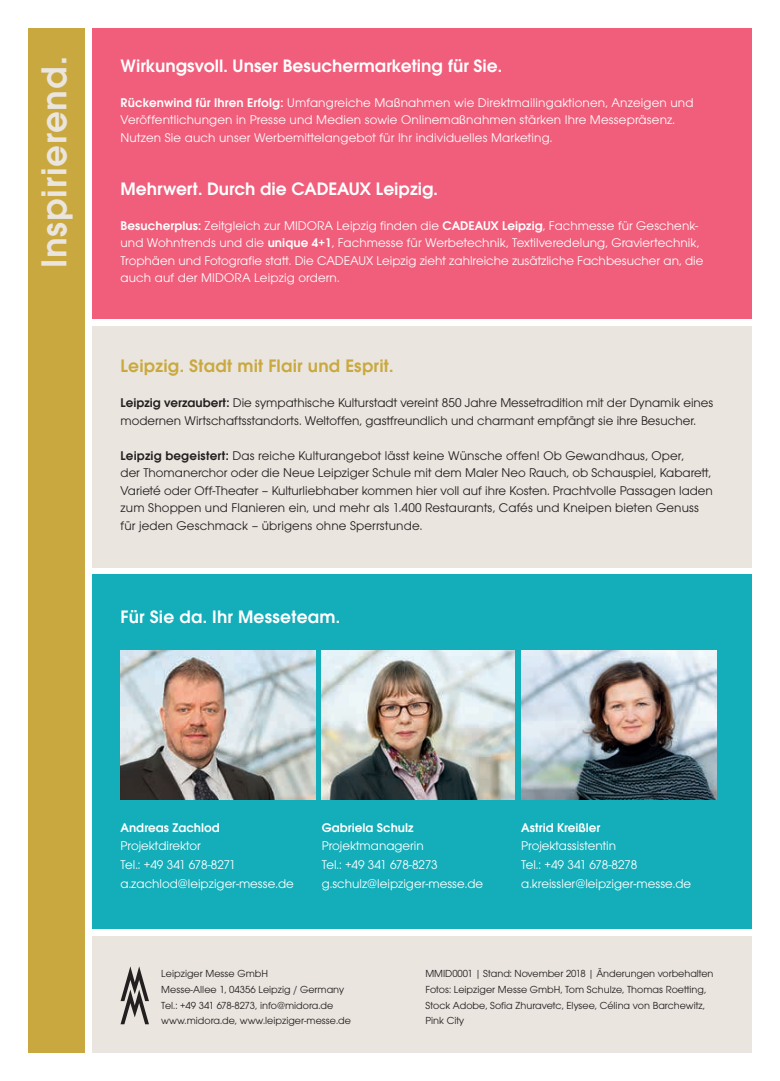
<style>
.page{position:relative;width:780px;height:1081px;background:#fff}
.page>*{position:absolute;margin:0;border:0;box-sizing:border-box;transform-origin:0 0}
.t1{font:600 37.5px "Avant Garde Gothic Itc T";letter-spacing:.02em;color:#eae5de}
.t2{font:600 18.75px "Avant Garde Gothic Itc T";color:#fff}
.t3{font:600 18.75px "Avant Garde Gothic Itc T";letter-spacing:.01em;color:#c9a93f}
.t4{font:13.12px/18.8px "Avant Garde Gothic Itc T";letter-spacing:.005em;color:#fff}
.t5{font:13.12px/17.5px "Avant Garde Gothic Itc T";color:#231f20}
.t6{font:600 13.12px "Avant Garde Gothic Itc T";color:#fff}
.t7{font:10.62px/15.6px "Avant Garde Gothic Itc T";color:#231f20}
.s1{font-weight:600}
</style>
<div class="page">
<div style="left:92px;top:574px;width:659px;height:354px;background:#13aeba"></div>
<div style="left:92px;top:935px;width:659px;height:117px;background:#eae5de"></div>
<div style="left:92px;top:28px;width:659px;height:291px;background:#f05e7b"></div>
<div style="left:92px;top:326px;width:659px;height:241px;background:#eae5de"></div>
<div style="left:28px;top:28px;width:57px;height:1024px;background:#c9a93f"></div>
<hr style="left:779px;top:0;width:1px;height:574px;background:#eae5de">
<img style="left:521px;top:651px;width:195px;height:148px">
<img style="left:322px;top:651px;width:193px;height:148px">
<img style="left:120px;top:651px;width:195px;height:148px">
<svg style="left:120px;top:966px;width:29px;height:58px"></svg>
<h1 class="t1" style="left:32px;top:268px;width:213px;rotate:-90deg">Inspirierend.</h1>
<h2 class="t2" style="left:120px;top:55px;width:383px">Wirkungsvoll. Unser Besuchermarketing für Sie.</h2>
<p class="t4" style="left:120px;top:94px;width:574px;line-height:17.5px"><span class="s1">Rückenwind für Ihren Erfolg:</span> Umfangreiche Maßnahmen wie Direktmailingaktionen, Anzeigen und<br>Veröffentlichungen in Presse und Medien sowie Onlinemaßnahmen stärken Ihre Messepräsenz.<br>Nutzen Sie auch unser Werbemittelangebot für Ihr individuelles Marketing.</p>
<h2 class="t2" style="left:120px;top:177px;width:319px">Mehrwert. Durch die CADEAUX Leipzig.</h2>
<p class="t4" style="left:120px;top:216px;width:584px;line-height:17.5px"><span class="s1">Besucherplus:</span> Zeitgleich zur MIDORA Leipzig finden die <span class="s1">CADEAUX Leipzig</span>, Fachmesse für Geschenk&shy;und Wohntrends und die <span class="s1">unique 4+1</span>, Fachmesse für Werbetechnik, Textilveredelung, Graviertechnik, Trophäen und Fotografie statt. Die CADEAUX Leipzig zieht zahlreiche zusätzliche Fachbesucher an, die auch auf der MIDORA Leipzig ordern.</p>
<h2 class="t3" style="left:120px;top:355px;width:274px">Leipzig. Stadt mit Flair und Esprit.</h2>
<p class="t5" style="left:120px;top:394px;width:594px"><span class="s1">Leipzig verzaubert:</span> Die sympathische Kulturstadt vereint 850 Jahre Messetradition mit der Dynamik eines modernen Wirtschaftsstandorts. Weltoffen, gastfreundlich und charmant empfängt sie ihre Besucher.</p>
<p class="t5" style="left:120px;top:446px;width:594px"><span class="s1">Leipzig begeistert:</span> Das reiche Kulturangebot lässt keine Wünsche offen! Ob Gewandhaus, Oper,<br>der Thomanerchor oder die Neue Leipziger Schule mit dem Maler Neo Rauch, ob Schauspiel, Kabarett, Varieté oder Off-Theater – Kulturliebhaber kommen hier voll auf ihre Kosten. Prachtvolle Passagen laden zum Shoppen und Flanieren ein, und mehr als 1.400 Restaurants, Cafés und Kneipen bieten Genuss für jeden Geschmack – übrigens ohne Sperrstunde.</p>
<h2 class="t2" style="left:120px;top:606px;width:221px">Für Sie da. Ihr Messeteam.</h2>
<p class="t6" style="left:120px;top:819px;width:101px">Andreas Zachlod</p>
<p class="t4" style="left:120px;top:836px;width:175px">Projektdirektor<br>Tel.: +49 341 678-8271 a.zachlod@leipziger-messe.de</p>
<p class="t6" style="left:322px;top:819px;width:93px">Gabriela Schulz</p>
<p class="t4" style="left:322px;top:836px;width:163px">Projektmanagerin<br>Tel.: +49 341 678-8273 g.schulz@leipziger-messe.de</p>
<p class="t6" style="left:521px;top:819px;width:81px">Astrid Kreißler</p>
<p class="t4" style="left:521px;top:836px;width:172px">Projektassistentin<br>Tel.: +49 341 678-8278 a.kreissler@leipziger-messe.de</p>
<p class="t7" style="left:161px;top:966px;width:191px">Leipziger Messe GmbH<br>Messe-Allee 1, 04356 Leipzig / Germany Tel.: +49 341 678-8273, info@midora.de www.midora.de, www.leipziger-messe.de</p>
<p class="t7" style="left:425px;top:966px;width:289px">MMID0001 | Stand: November 2018 | Änderungen vorbehalten Fotos: Leipziger Messe GmbH, Tom Schulze, Thomas Roetting, Stock Adobe, Sofia Zhuravetc, Elysee, Célina von Barchewitz, Pink City</p>
</div>
